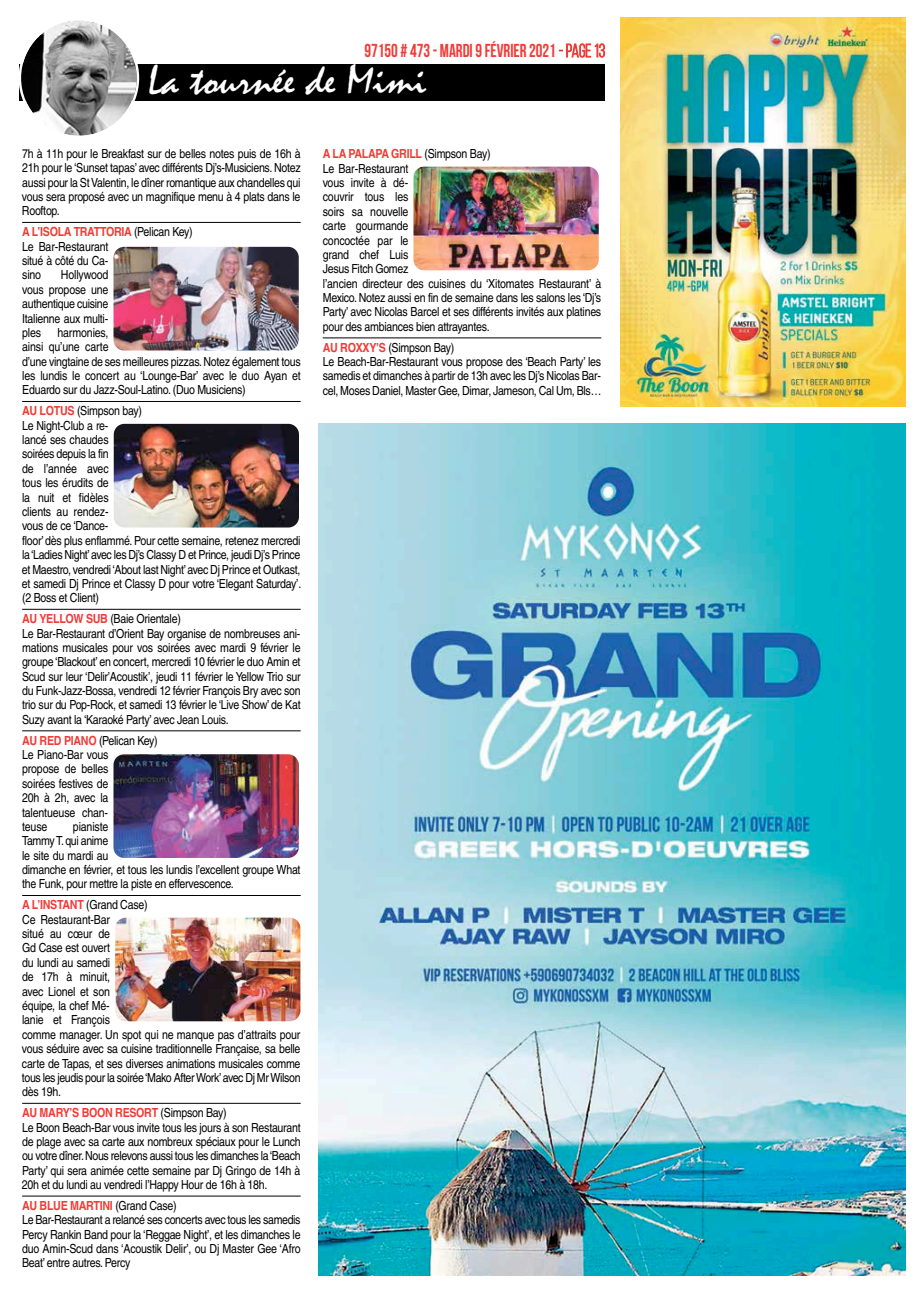
<style>
.page{position:relative;width:922px;height:1294px;background:#fff}
.page>*{position:absolute;margin:0;border:0;box-sizing:border-box;transform-origin:0 0}
.t1{font:42.25px "Mistral";color:#fff;scale:1.07 1}
.t2{font:700 18.75px "Bebas Neue";color:#f03c36;scale:.9 1}
.t3{font:12.5px/14.4px "Helvetica";letter-spacing:-.025em;color:#000;scale:.85 1}
.s1{font-weight:400}
.s2{font-weight:700;color:#f03c36}
</style>
<div class="page">
<img style="left:620px;top:18px;width:285px;height:388px">
<hr style="left:22px;top:222px;width:278px;height:1px;background:#000">
<hr style="left:22px;top:401px;width:278px;height:1px;background:#000">
<hr style="left:22px;top:609px;width:278px;height:1px;background:#000">
<hr style="left:22px;top:730px;width:278px;height:1px;background:#000">
<hr style="left:22px;top:895px;width:278px;height:1px;background:#000">
<hr style="left:22px;top:1102px;width:278px;height:1px;background:#000">
<hr style="left:22px;top:1195px;width:278px;height:1px;background:#000">
<hr style="left:323px;top:337px;width:278px;height:1px;background:#000">
<div style="left:19px;top:64px;width:585px;height:36px;background:#000"></div>
<svg style="left:19px;top:20px;width:120px;height:116px"></svg>
<svg style="left:559px;top:43px;width:46px;height:15px"></svg>
<img style="left:319px;top:423px;width:585px;height:852px">
<img style="left:113px;top:247px;width:186px;height:103px">
<img style="left:413px;top:167px;width:185px;height:103px">
<img style="left:114px;top:424px;width:185px;height:103px">
<img style="left:113px;top:754px;width:186px;height:103px">
<img style="left:115px;top:917px;width:185px;height:104px">
<h2 class="t2" style="left:364px;top:41px;width:269px">97150 # 473- MARDI9FÉVRIER 2021 <span class="s1">- page 13</span></h2>
<h1 class="t1" style="left:148px;top:57px;width:262px">La tournée de Mimi</h1>
<p class="t3" style="left:22px;top:146px;width:329px;text-align:justify">7h à 11h pour le Breakfast sur de belles notes puis de 16h à 21h pour le ‘Sunset tapas’ avec différents Dj’s-Musiciens. Notez aussi pour la St Valentin, le dîner romantique aux chandelles qui vous sera proposé avec un magnifique menu à 4 plats dans le Rooftop.</p>
<p class="t3" style="left:22px;top:225px;width:202px"><span class="s2">A L’ISOLA TRATTORIA</span> (Pelican Key)<br>Le Bar-Restaurant<br>situé à côté du Ca-<br>sino</p>
<p class="t3" style="left:22px;top:268px;width:103px;text-align:justify;text-indent:39px">Hollywood vous propose une authentique cuisine Italienne aux multi&shy;ples</p>
<p class="t3" style="left:22px;top:325px;width:329px;text-indent:35px">harmonies,<br>ainsi qu’une carte<br>d’une vingtaine de ses meilleures pizzas.Notez également tous les lundis le concert au ‘Lounge-Bar’ avec le duo Ayan et Eduardo sur du Jazz-Soul-Latino. (Duo Musiciens)</p>
<p class="t3" style="left:22px;top:403px;width:330px"><span class="s2">AU LOTUS</span> (Simpson bay)<br>Le Night-Club a re-<br>lancé ses chaudes<br>soirées depuis la fin<br>de l’année avec<br>tous les érudits de<br>la nuit et fidèles<br>clients au rendez-<br>vous de ce ‘Dance-<br>floor’ dès plus enflammé. Pour cette semaine, retenez mercredi la‘Ladies Night’avec les Dj’s Classy D et Prince, jeudi Dj’s Prince et Maestro, vendredi ‘About last Night’avec Dj Prince et Outkast, et samedi Dj Prince et Classy D pour votre ‘Elegant Saturday’. (2 Boss et Client)</p>
<p class="t3" style="left:22px;top:611px;width:329px"><span class="s2">AU YELLOW SUB</span> (Baie Orientale)<br>Le Bar-Restaurant d’Orient Bay organise de nombreuses ani&shy;mations musicales pour vos soirées avec mardi 9 février le groupe ‘Blackout’ en concert, mercredi 10 février le duo Amin et Scud sur leur ‘Delir’Acoustik’, jeudi 11 février le Yellow Trio sur du Funk-Jazz-Bossa, vendredi 12 février François Bry avec son trio sur du Pop-Rock, et samedi 13 février le ‘Live Show’ de Kat Suzy avant la ‘Karaoké Party’ avec Jean Louis.</p>
<p class="t3" style="left:22px;top:733px;width:161px"><span class="s2">AU RED PIANO</span> (Pelican Key)<br>Le Piano-Bar vous<br>propose de belles<br>soirées festives de<br>20h à 2h, avec la talentueuse chan-<br>teuse</p>
<p class="t3" style="left:22px;top:819px;width:329px;text-indent:51px">pianiste<br>Tammy T.qui anime<br>le site du mardi au<br>dimanche en février, et tous les lundis l’excellent groupe What the Funk, pour mettre la piste en effervescence.</p>
<p class="t3" style="left:22px;top:897px;width:329px"><span class="s2">A L’INSTANT</span> (Grand Case)<br>Ce Restaurant-Bar<br>situé au cœur de<br>Gd Case est ouvert<br>du lundi au samedi<br>de 17h à minuit,<br>avec Lionel et son<br>équipe, la chef Mé-<br>lanie et François<br>comme manager. Un spot qui ne manque pas d’attraits pour vous séduire avec sa cuisine traditionnelle Française, sa belle carte de Tapas, et ses diverses animations musicales comme tous les jeudis pour la soirée‘Mako After Work’avec Dj Mr Wilson dès 19h.</p>
<p class="t3" style="left:22px;top:1105px;width:329px"><span class="s2">AU MARY’S BOON RESORT</span> (Simpson Bay)<br>Le Boon Beach-Bar vous invite tous les jours à son Restaurant de plage avec sa carte aux nombreux spéciaux pour le Lunch ou votre dîner.Nous relevons aussi tous les dimanches la‘Beach Party’ qui sera animée cette semaine par Dj Gringo de 14h à 20h et du lundi au vendredi l’Happy Hour de 16h à 18h.</p>
<p class="t3" style="left:22px;top:1198px;width:329px"><span class="s2">AU BLUE MARTINI</span> (Grand Case)<br>Le Bar-Restaurant a relancé ses concerts avec tous les samedis Percy Rankin Band pour la ‘Reggae Night’, et les dimanches le duo Amin-Scud dans ‘Acoustik Delir’, ou Dj Master Gee ‘Afro Beat’ entre autres. Percy</p>
<p class="t3" style="left:323px;top:147px;width:329px"><span class="s2">A LA PALAPA GRILL</span> (Simpson Bay)<br>Le Bar-Restaurant<br>vous invite à dé-<br>couvrir tous les<br>soirs sa nouvelle<br>carte gourmande<br>concoctée par le<br>grand chef Luis<br>Jesus Fitch Gomez<br>l’ancien directeur des cuisines du ‘Xitomates Restaurant’ à<br>Mexico. Notez aussi en fin de semaine dans les salons les ‘Dj’s<br>Party’ avec Nicolas Barcel et ses différents invités aux platines pour des ambiances bien attrayantes.</p>
<p class="t3" style="left:322px;top:340px;width:329px"><span class="s2">AU ROXXY’S</span> (Simpson Bay)<br>Le Beach-Bar-Restaurant vous propose des ‘Beach Party’ les samedis et dimanches à partir de 13h avec les Dj’s Nicolas Bar&shy;cel, Moses Daniel, Master Gee, Dimar, Jameson, Cal Um, Bls…</p>
</div>
